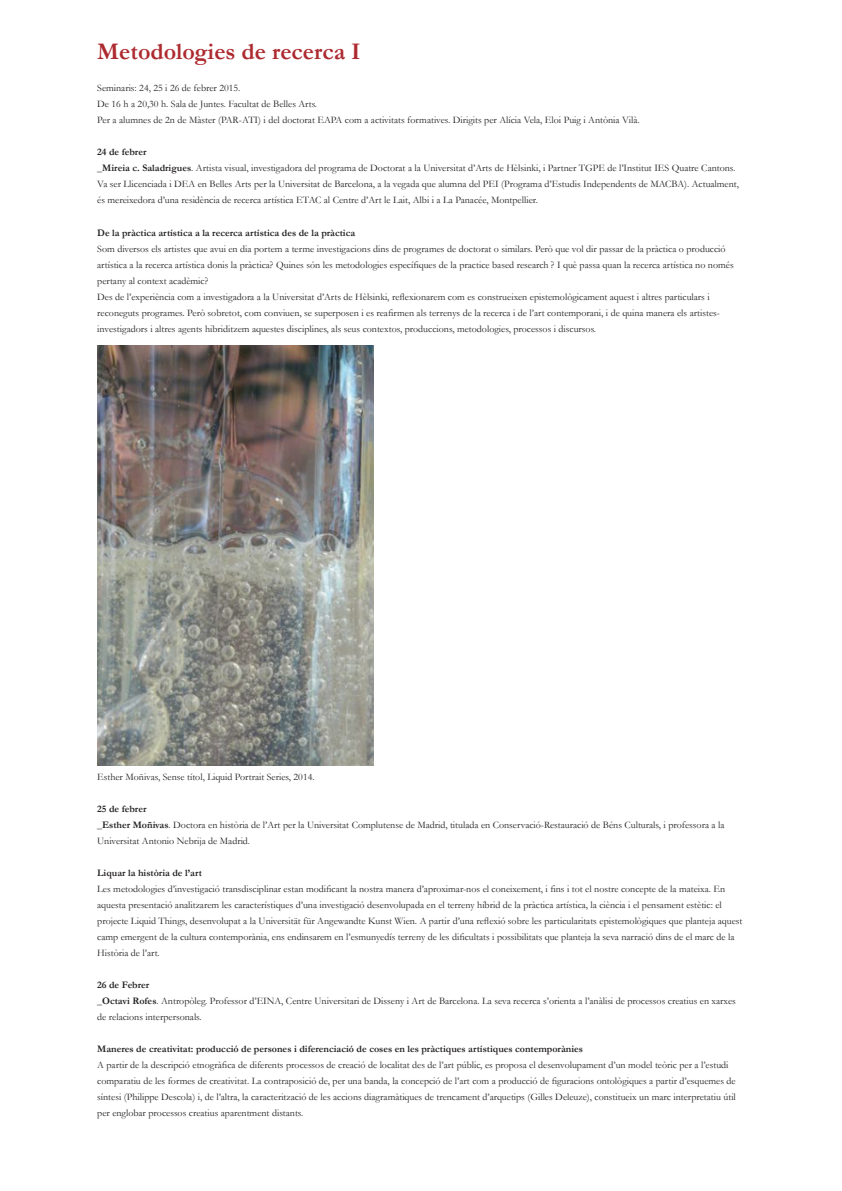
<style>
.page{position:relative;width:842px;height:1191px;background:#fff}
.page>*{position:absolute;margin:0;border:0;box-sizing:border-box;transform-origin:0 0}
.t1{font:700 24px "Garamond";color:#ad2a30}
.t2{font:10px/16px "Garamond";color:#231f20}
.t3{font:700 10px "Garamond";color:#231f20}
.s1{font-style:inherit}
.s2{font-weight:700}
</style>
<div class="page">
<img style="left:97px;top:346px;width:276px;height:419px">
<p class="t1" style="left:97px;top:38px;width:265px">Metodologies d<span class="s1">e recerca</span> I</p>
<p class="t2" style="left:97px;top:80px;width:145px">Seminaris: 24, 25 i 26 de febrer 2015.</p>
<p class="t2" style="left:97px;top:96px;width:221px">De 16 h a 20,30 h. Sala de Juntes. Facultat de Belles Arts.</p>
<p class="t2" style="left:97px;top:112px;width:544px">Per a alumnes de 2n de Màster (PAR-ATI) i del doctorat EAPA com a activitats formatives. Dirigits per Alícia Vela, Eloi Puig i Antònia Vilà.</p>
<p class="t3" style="left:97px;top:146px;width:51px">24 de febrer</p>
<p class="t2" style="left:97px;top:160px;width:643px"><span class="s2">_Mireia c. Saladrigues</span>. Artista visual, investigadora del programa de Doctorat a la Universitat d’Arts de Hèlsinki, i Partner TGPE de l’Institut IES Quatre Cantons.<br>Va ser Llicenciada i DEA en Belles Arts per la Universitat de Barcelona, a la vegada que alumna del PEI (Programa d’Estudis Independents de MACBA). Actualment, és mereixedora d’una residència de recerca artística ETAC al Centre d’Art le Lait, Albi i a La Panacée, Montpellier.</p>
<p class="t3" style="left:97px;top:226px;width:259px">De la pràctica artística a la recerca artística des de la pràctica</p>
<p class="t2" style="left:97px;top:240px;width:638px">Som diversos els artistes que avui en dia portem a terme investigacions dins de programes de doctorat o similars. Però que vol dir passar de la pràctica o producció artística a la recerca artística donis la pràctica? Quines són les metodologies específiques de la practice based research ? I què passa quan la recerca artística no només pertany al context acadèmic?</p>
<p class="t2" style="left:97px;top:288px;width:624px">Des de l’experiència com a investigadora a la Universitat d’Arts de Hèlsinki, reflexionarem com es construeixen epistemològicament aquest i altres particulars i reconeguts programes. Però sobretot, com conviuen, se superposen i es reafirmen als terrenys de la recerca i de l’art contemporani, i de quina manera els artistes&shy;investigadors i altres agents hibriditzem aquestes disciplines, als seus contextos, produccions, metodologies, processos i discursos.</p>
<p class="t2" style="left:97px;top:768px;width:219px">Esther Moñivas, Sense títol, Liquid Portrait Series, 2014.</p>
<p class="t3" style="left:97px;top:802px;width:51px">25 de febrer</p>
<p class="t2" style="left:97px;top:816px;width:629px"><span class="s2">_Esther Moñivas</span>. Doctora en història de l’Art per la Universitat Complutense de Madrid, titulada en Conservació-Restauració de Béns Culturals, i professora a la<br>Universitat Antonio Nebrija de Madrid.</p>
<p class="t3" style="left:97px;top:866px;width:106px">Liquar la història de l’art</p>
<p class="t2" style="left:97px;top:880px;width:647px">Les metodologies d’investigació transdisciplinar estan modificant la nostra manera d’aproximar-nos el coneixement, i fins i tot el nostre concepte de la mateixa. En aquesta presentació analitzarem les característiques d’una investigació desenvolupada en el terreny híbrid de la pràctica artística, la ciència i el pensament estètic: el projecte Liquid Things, desenvolupat a la Universität für Angewandte Kunst Wien. A partir d’una reflexió sobre les particularitats epistemològiques que planteja aquest camp emergent de la cultura contemporània, ens endinsarem en l’esmunyedís terreny de les dificultats i possibilitats que planteja la seva narració dins de el marc de la Història de l’art.</p>
<p class="t3" style="left:97px;top:978px;width:54px">26 de Febrer</p>
<p class="t2" style="left:97px;top:992px;width:640px"><span class="s2">_Octavi Rofes</span>. Antropòleg. Professor d’EINA, Centre Universitari de Disseny i Art de Barcelona. La seva recerca s’orienta a l’anàlisi de processos creatius en xarxes de relacions interpersonals.</p>
<p class="t3" style="left:97px;top:1042px;width:487px">Maneres de creativitat: producció de persones i diferenciació de coses en les pràctiques artístiques contemporànies</p>
<p class="t2" style="left:97px;top:1056px;width:640px">A partir de la descripció etnogràfica de diferents processos de creació de localitat des de l’art públic, es proposa el desenvolupament d’un model teòric per a l’estudi comparatiu de les formes de creativitat. La contraposició de, per una banda, la concepció de l’art com a producció de figuracions ontològiques a partir d’esquemes de síntesi (Philippe Descola) i, de l’altra, la caracterització de les accions diagramàtiques de trencament d’arquetips (Gilles Deleuze), constitueix un marc interpretatiu útil per englobar processos creatius aparentment distants.</p>
</div>
